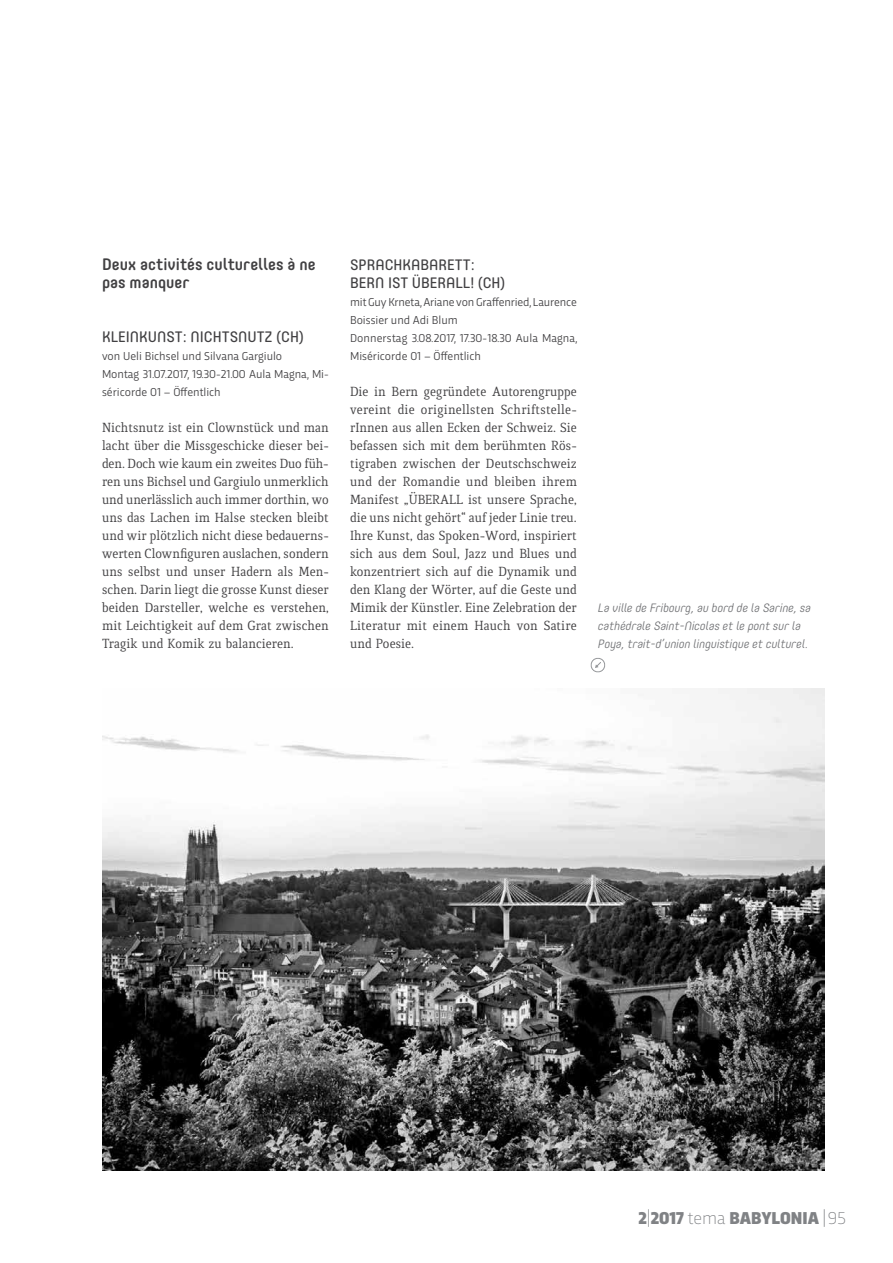
<style>
.page{position:relative;width:893px;height:1263px;background:#fff}
.page>*{position:absolute;margin:0;border:0;box-sizing:border-box;transform-origin:0 0}
.t1{font:900 18px "Trasandina";color:#808285}
.t2{font:500 16.5px/18px "Core Mellow 55";color:#414042}
.t3{font:15px/18px "Core Mellow 45";color:#414042}
.t4{font:14.25px/18px "Quiroga Serif Pro";color:#414042;text-align:justify}
.t5{font:12px/18px "Trasandina";color:#414042}
.t6{font:italic 300 12px/18px "Core Mellow 35";color:#6d6e71}
.s1{font-weight:200}
</style>
<div class="page">
<svg style="left:590px;top:658px;width:16px;height:15px"></svg>
<img style="left:102px;top:688px;width:723px;height:482px">
<p class="t2" style="left:102px;top:254px;width:215px">Deux activités culturelles à ne pas manquer</p>
<p class="t3" style="left:102px;top:327px;width:203px">KLEINKUNST: NICHTSNUTZ (CH)</p>
<p class="t5" style="left:102px;top:346px;width:228px">von Ueli Bichsel und Silvana Gargiulo<br>Montag 31.07.2017, 19.30-21.00 Aula Magna, Mi&shy;séricorde 01 – Öffentlich</p>
<p class="t4" style="left:102px;top:419px;width:228px">Nichtsnutz ist ein Clownstück und man lacht über die Missgeschicke dieser bei&shy;den. Doch wie kaum ein zweites Duo füh&shy;ren uns Bichsel und Gargiulo unmerklich und unerlässlich auch immer dorthin, wo uns das Lachen im Halse stecken bleibt und wir plötzlich nicht diese bedauerns&shy;werten Clownfiguren auslachen, sondern uns selbst und unser Hadern als Men&shy;schen. Darin liegt die grosse Kunst dieser beiden Darsteller, welche es verstehen, mit Leichtigkeit auf dem Grat zwischen Tragik und Komik zu balancieren.</p>
<p class="t3" style="left:350px;top:255px;width:157px">SPRACHKABARETT:<br>BERN IST ÜBERALL! (CH)</p>
<p class="t5" style="left:350px;top:292px;width:229px">mit Guy Krneta, Ariane von Graffenried, Laurence Boissier und Adi Blum<br>Donnerstag 3.08.2017, 17.30-18.30 Aula Magna, Miséricorde 01 – Öffentlich</p>
<p class="t4" style="left:350px;top:383px;width:228px">Die in Bern gegründete Autorengruppe vereint die originellsten Schriftstelle&shy;rInnen aus allen Ecken der Schweiz. Sie befassen sich mit dem berühmten Rös&shy;tigraben zwischen der Deutschschweiz und der Romandie und bleiben ihrem Manifest „ÜBERALL ist unsere Sprache, die uns nicht gehört“ auf jeder Linie treu.<br>Ihre Kunst, das Spoken-Word, inspiriert sich aus dem Soul, Jazz und Blues und konzentriert sich auf die Dynamik und den Klang der Wörter, auf die Geste und Mimik der Künstler. Eine Zelebration der Literatur mit einem Hauch von Satire und Poesie.</p>
<p class="t6" style="left:598px;top:598px;width:214px">La ville de Fribourg, au bord de la Sarine, sa cathédrale Saint-Nicolas et le pont sur la<br>Poya, trait-d’union linguistique et culturel.</p>
<p class="t1" style="left:638px;top:1205px;width:209px">2<span class="s1">|</span>2017 <span class="s1">tema</span> BABYLONIA <span class="s1">| 95</span></p>
</div>
